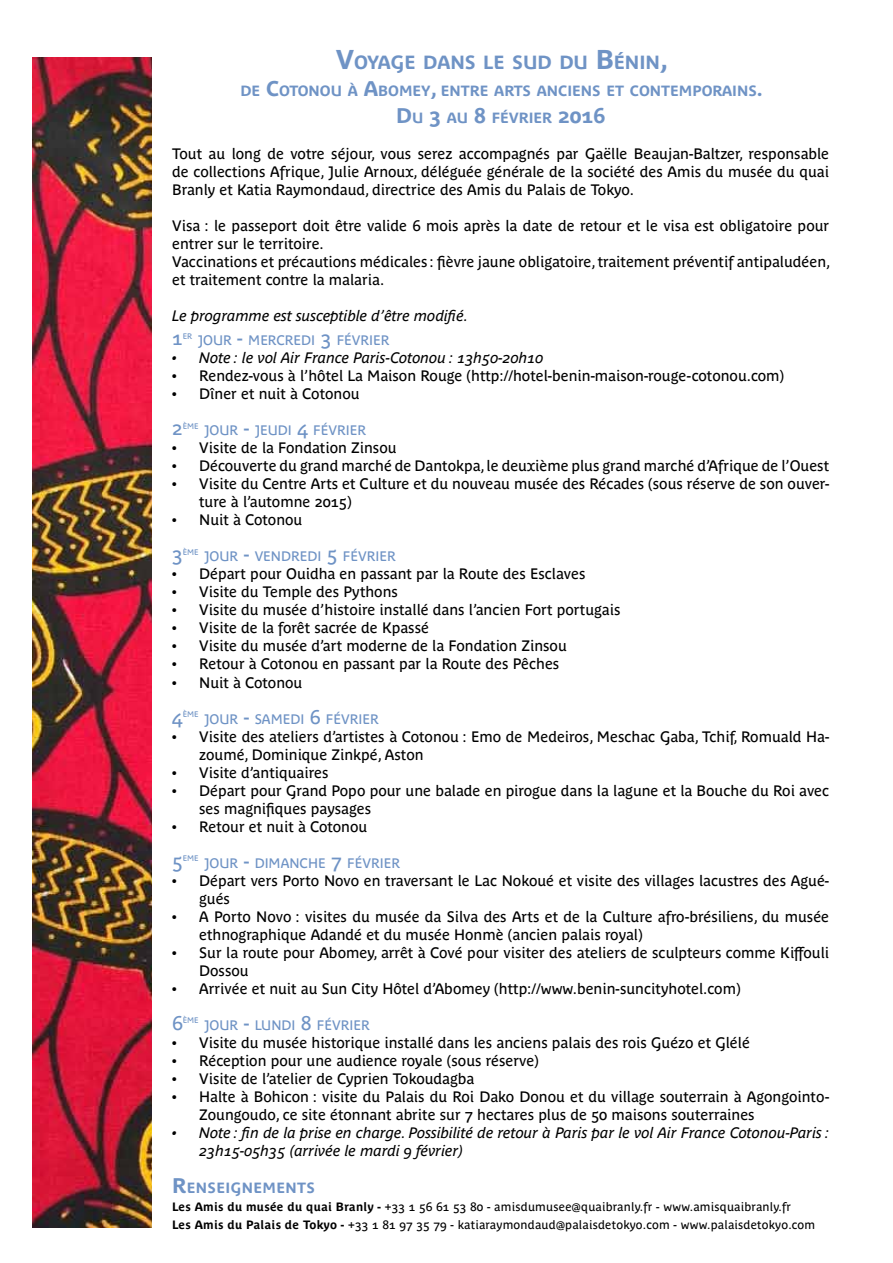
<style>
.page{position:relative;width:893px;height:1263px;background:#fff}
.page>*{position:absolute;margin:0;border:0;box-sizing:border-box;transform-origin:0 0}
.t1{font:19.5px "Parisine Plus Std";color:#6f93c5}
.t2{font:700 18.9px "Parisine Plus Std";color:#6f93c5}
.t3{font:15px/18px "Parisine Plus Std";color:#000}
.t4{font:italic 15px/18px "Parisine Plus Std";color:#000}
.t5{font:15px "Parisine Plus";color:#000}
.t6{font:700 14.7px/27px "Parisine Plus Std";color:#6f93c5;text-align:center}
.t7{font:700 14.7px "Parisine Plus";letter-spacing:.03em;color:#6f93c5}
.t8{font:13.65px "Parisine Plus Std";color:#6f93c5}
.t9{font:12px/18px "Parisine Plus";letter-spacing:.02em;color:#000}
.t10{font:7.95px "Parisine Plus Std";color:#6f93c5}
.s1{font-size:27px}
.s2{font-size:21px}
.s3{font-size:19.5px}
.s4{font-family:"Parisine Plus Std"}
.s5{font-weight:700}
</style>
<div class="page">
<img style="left:33px;top:57px;width:118px;height:1170px">
<p class="t2" style="left:336px;top:51px;width:333px"><span class="s1">V</span>OYAGE DANS LE SUD DU <span class="s1">B</span>ÉNIN<span class="s1">,</span></p>
<p class="t6" style="left:240px;top:77px;width:524px">DE <span class="s2">C</span>OTONOU À <span class="s2">A</span>BOMEY<span class="s2">,</span> ENTRE ARTS ANCIENS ET CONTEMPORAINS<span class="s2">.<br>D</span> U <span class="s2">3</span> AU <span class="s2">8</span> FÉVRIER <span class="s2">2016</span></p>
<p class="t3" style="left:172px;top:145px;width:658px;text-align:justify">Tout au long de votre séjour, vous serez accompagnés par Gaëlle Beaujan-Baltzer, responsable de collections Afrique, Julie Arnoux, déléguée générale de la société des Amis du musée du quai Branly et Katia Raymondaud, directrice des Amis du Palais de Tokyo.</p>
<p class="t3" style="left:172px;top:217px;width:660px">Visa : le passeport doit être valide 6 mois après la date de retour et le visa est obligatoire pour entrer sur le territoire.<br>Vaccinations et précautions médicales : fièvre jaune obligatoire, traitement préventif antipaludéen, et traitement contre la malaria.</p>
<p class="t4" style="left:172px;top:307px;width:297px">Le programme est susceptible d’être modifié.</p>
<h1 class="t1" style="left:172px;top:327px;width:12px">1</h1>
<p class="t10" style="left:183px;top:332px;width:11px">ER</p>
<p class="t8" style="left:198px;top:333px;width:193px">JOUR <span class="s3">-</span> MERCREDI <span class="s3">3</span> FÉVRIER</p>
<p class="t4" style="left:172px;top:349px;width:373px">• Note : le vol Air France Paris-Cotonou : 13h50-20h10</p>
<p class="t3" style="left:172px;top:367px;width:614px">• Rendez-vous à l’hôtel La Maison Rouge (http://hotel-benin-maison-rouge-cotonou.com)</p>
<p class="t3" style="left:172px;top:385px;width:189px">• Dîner et nuit à Cotonou</p>
<h1 class="t1" style="left:172px;top:417px;width:12px">2</h1>
<p class="t10" style="left:183px;top:422px;width:17px">ÈME</p>
<p class="t8" style="left:204px;top:423px;width:164px">JOUR <span class="s3">-</span> JEUDI <span class="s3">4</span> FÉVRIER</p>
<p class="t3" style="left:172px;top:439px;width:226px">• Visite de la Fondation Zinsou</p>
<p class="t3" style="left:172px;top:457px;width:658px">• Découverte du grand marché de Dantokpa, le deuxième plus grand marché d’Afrique de l’Ouest</p>
<p class="t3" style="left:199px;top:475px;width:631px;text-indent:-27px">• Visite du Centre Arts et Culture et du nouveau musée des Récades (sous réserve de son ouver&shy;ture à l’automne 2015)</p>
<p class="t3" style="left:172px;top:511px;width:132px">• Nuit à Cotonou</p>
<h1 class="t1" style="left:172px;top:543px;width:12px">3</h1>
<p class="t10" style="left:183px;top:548px;width:17px">ÈME</p>
<p class="t8" style="left:204px;top:549px;width:193px">JOUR <span class="s3">-</span> VENDREDI <span class="s3">5</span> FÉVRIER</p>
<p class="t3" style="left:172px;top:565px;width:415px">• Départ pour Ouidha en passant par la Route des Esclaves</p>
<p class="t3" style="left:172px;top:583px;width:227px">• Visite du Temple des Pythons</p>
<p class="t3" style="left:172px;top:601px;width:450px">• Visite du musée d’histoire installé dans l’ancien Fort portugais</p>
<p class="t3" style="left:172px;top:619px;width:258px">• Visite de la forêt sacrée de Kpassé</p>
<p class="t3" style="left:172px;top:637px;width:396px">• Visite du musée d’art moderne de la Fondation Zinsou</p>
<p class="t3" style="left:172px;top:655px;width:389px">• Retour à Cotonou en passant par la Route des Pêches</p>
<p class="t3" style="left:172px;top:673px;width:132px">• Nuit à Cotonou</p>
<h1 class="t1" style="left:172px;top:705px;width:12px">4</h1>
<p class="t10" style="left:183px;top:710px;width:17px">ÈME</p>
<p class="t8" style="left:204px;top:711px;width:176px">JOUR <span class="s3">-</span> SAMEDI <span class="s3">6</span> FÉVRIER</p>
<p class="t3" style="left:199px;top:727px;width:631px;text-indent:-27px">• Visite des ateliers d’artistes à Cotonou : Emo de Medeiros, Meschac Gaba, Tchif, Romuald Ha&shy;zoumé, Dominique Zinkpé, Aston</p>
<p class="t3" style="left:172px;top:763px;width:158px">• Visite d’antiquaires</p>
<p class="t3" style="left:199px;top:781px;width:631px;text-indent:-27px">• Départ pour Grand Popo pour une balade en pirogue dans la lagune et la Bouche du Roi avec ses magnifiques paysages</p>
<p class="t3" style="left:172px;top:817px;width:197px">• Retour et nuit à Cotonou</p>
<h1 class="t1" style="left:172px;top:849px;width:12px">5</h1>
<p class="t10" style="left:183px;top:854px;width:17px">EME</p>
<p class="t8" style="left:204px;top:855px;width:198px">JOUR <span class="s3">-</span> DIMANCHE <span class="s3">7</span> FÉVRIER</p>
<p class="t3" style="left:199px;top:871px;width:631px;text-indent:-27px">• Départ vers Porto Novo en traversant le Lac Nokoué et visite des villages lacustres des Agué&shy;gués</p>
<p class="t3" style="left:199px;top:907px;width:631px;text-indent:-27px">• A Porto Novo : visites du musée da Silva des Arts et de la Culture afro-brésiliens, du musée ethnographique Adandé et du musée Honmè (ancien palais royal)</p>
<p class="t3" style="left:199px;top:943px;width:631px;text-indent:-27px">• Sur la route pour Abomey, arrêt à Cové pour visiter des ateliers de sculpteurs comme Kiffouli<br>Dossou</p>
<p class="t5" style="left:172px;top:979px;width:570px"><span class="s4">• Arrivée et nuit</span> au Sun City Hôtel d’Abomey (http://www.benin-suncityhotel.com)</p>
<h1 class="t1" style="left:172px;top:1011px;width:12px">6</h1>
<p class="t10" style="left:183px;top:1016px;width:17px">ÈME</p>
<p class="t8" style="left:204px;top:1017px;width:167px">JOUR <span class="s3">-</span> LUNDI <span class="s3">8</span> FÉVRIER</p>
<p class="t3" style="left:172px;top:1033px;width:579px">• Visite du musée historique installé dans les anciens palais des rois Guézo et Glélé</p>
<p class="t3" style="left:172px;top:1051px;width:368px">• Réception pour une audience royale (sous réserve)</p>
<p class="t3" style="left:172px;top:1069px;width:304px">• Visite de l’atelier de Cyprien Tokoudagba</p>
<p class="t3" style="left:199px;top:1087px;width:631px;text-indent:-27px">• Halte à Bohicon : visite du Palais du Roi Dako Donou et du village souterrain à Agongointo-<br>Zoungoudo, ce site étonnant abrite sur 7 hectares plus de 50 maisons souterraines</p>
<p class="t4" style="left:199px;top:1123px;width:631px;text-indent:-27px">• Note : fin de la prise en charge. Possibilité de retour à Paris par le vol Air France Cotonou-Paris :<br>23h15-05h35 (arrivée le mardi 9 février)</p>
<p class="t7" style="left:172px;top:1179px;width:144px"><span class="s2">R</span>ENSEIGNEMENTS</p>
<p class="t9" style="left:172px;top:1198px;width:645px"><span class="s5">Les Amis du musée du quai Branly -</span> +33 1 56 61 53 80 - amisdumusee@quaibranly.fr - www.amisquaibranly.fr<br><span class="s5">Les Amis du Palais de Tokyo -</span> +33 1 81 97 35 79 - katiaraymondaud@palaisdetokyo.com - www.palaisdetokyo.com</p>
</div>
